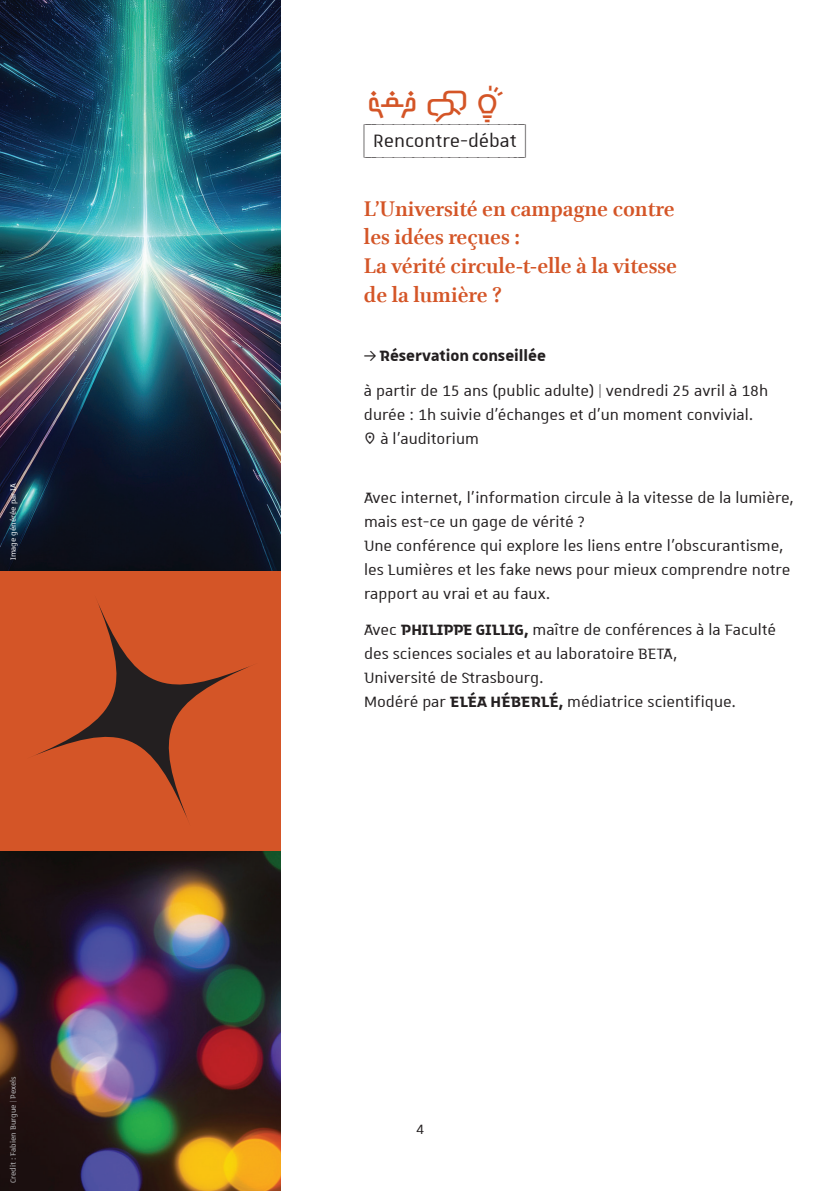
<style>
.page{position:relative;width:840px;height:1191px;background:#fff}
.page>*{position:absolute;margin:0;border:0;box-sizing:border-box;transform-origin:0 0}
.t1{font:700 24px/28.8px "Brill";color:#d45527}
.t2{font:24px "Unistra Encadre";color:#231f20}
.t3{font:20px/24px "Unistra C";color:#231f20}
.t4{font:18px "Unistra A";color:#231f20}
.t5{font:10px "Unistra C";color:#c1c2c4}
.t6{font:10px "Unistra C";color:#fff}
.s1{font-weight:700}
.s2{font-family:"Unistra A"}
</style>
<div class="page">
<img style="left:0;top:0;width:280px;height:571px">
<img style="left:0;top:850px;width:280px;height:341px">
<div style="left:0;top:571px;width:280px;height:279px;background:#d45527"></div>
<svg style="left:26px;top:594px;width:233px;height:233px"></svg>
<p class="t6" style="left:8px;top:560px;width:78px;rotate:-90deg">Image générée par IA</p>
<p class="t5" style="left:8px;top:1183px;width:109px;rotate:-90deg">Credit : Fabien Burgue | Pexels</p>
<p class="t2" style="left:364px;top:123px;width:163px">(_RENCONTRE-DÉBAT_)</p>
<p class="t1" style="left:364px;top:195px;width:314px">L’Université en campagne contre les idées reçues :<br>La vérité circule-t-elle à la vitesse de la lumière ?</p>
<p class="t3" style="left:364px;top:337px;width:405px;line-height:35.4px">✓ <span class="s1">Réservation conseillée<br></span>à partir de 15 ans (public adulte) <span class="s2">|</span> vendredi 25 avril à 18h</p>
<p class="t3" style="left:380px;top:402px;width:374px;text-indent:-16px">durée : 1h suivie d’échanges et d'un moment convivial. à l’auditorium</p>
<p class="t3" style="left:364px;top:485px;width:431px">Avec internet, l’information circule à la vitesse de la lumière, mais est-ce un gage de vérité ?<br>Une conférence qui explore les liens entre l’obscurantisme, les Lumières et les fake news pour mieux comprendre notre rapport au vrai et au faux.</p>
<p class="t3" style="left:364px;top:616px;width:413px">Avec <span class="s1">PHILIPPE GILLIG,</span> maître de conférences à la Faculté des sciences sociales et au laboratoire BETA,<br>Université de Strasbourg.<br>Modéré par <span class="s1">ELÉA HÉBERLÉ,</span> médiatrice scientifique.</p>
<p class="t4" style="left:416px;top:1120px;width:9px">4</p>
</div>
